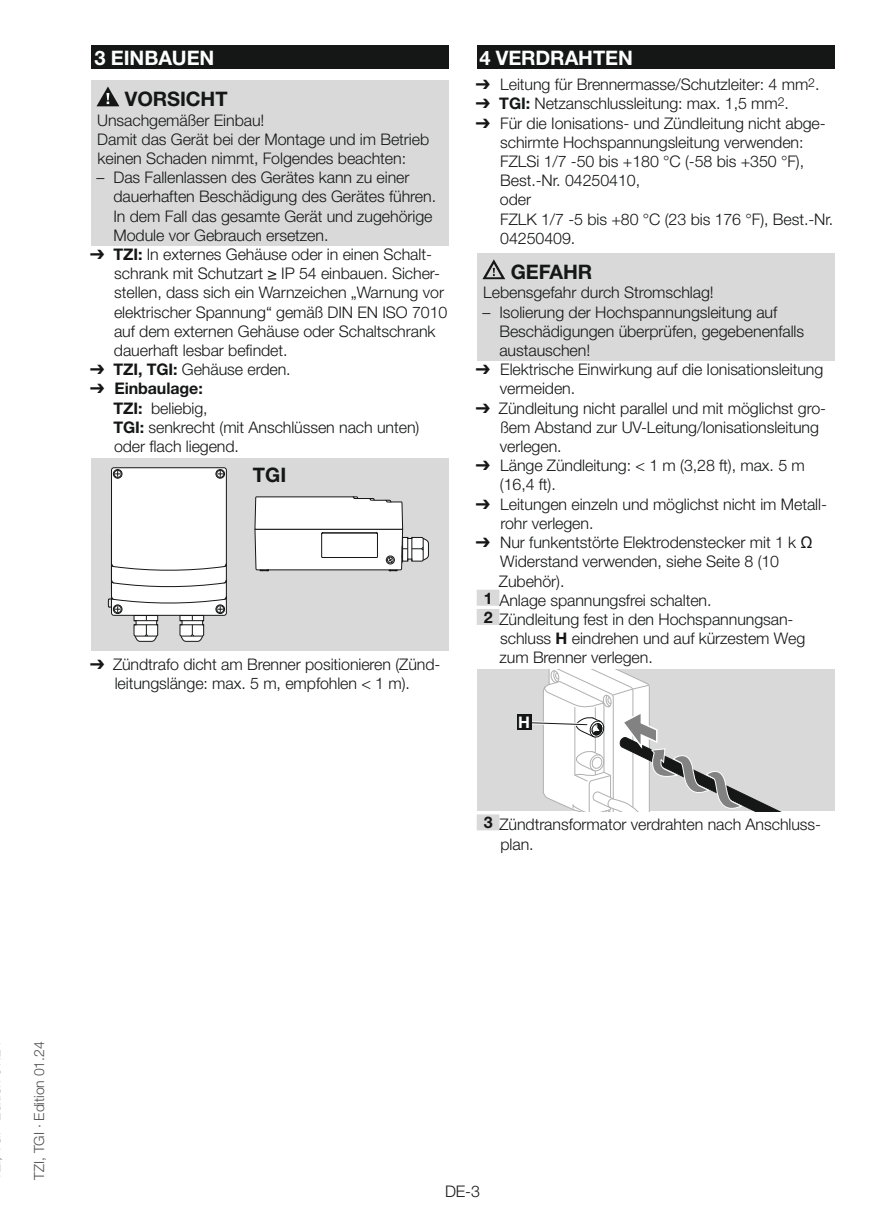
<style>
.page{position:relative;width:874px;height:1225px;background:#fff}
.page>*{position:absolute;margin:0;border:0;box-sizing:border-box;transform-origin:0 0}
.t1{font:700 20px "Helvetica Neue LT Pro";letter-spacing:-.005em;color:#fff}
.t2{font:700 20px "Helvetica Neue LT Pro";letter-spacing:-.005em;color:#151616}
.t3{font:300 16px/19.2px "Helvetica Neue LT Pro";letter-spacing:-.005em;color:#151616}
.t4{font:700 16px "Helvetica Neue LT Pro";color:#fff}
.t5{font:300 14px "Helvetica Neue LT Pro";letter-spacing:-.005em;color:#4e4e4d}
.s1{font-family:"Arial Unicode MS";font-weight:400}
.s2{font-weight:700}
</style>
<div class="page">
<div style="left:91px;top:45px;width:357px;height:24px;background:#151616"></div>
<div style="left:91px;top:81px;width:357px;height:31px;background:#d9d9da"></div>
<div style="left:91px;top:108px;width:357px;height:22px;background:#d9d9da"></div>
<div style="left:91px;top:128px;width:357px;height:40px;background:#d9d9da"></div>
<div style="left:91px;top:166px;width:357px;height:79px;background:#d9d9da"></div>
<svg style="left:96px;top:86px;width:23px;height:20px"></svg>
<div style="left:91px;top:458px;width:357px;height:193px;background:#d9d9da"></div>
<div style="left:111px;top:468px;width:115px;height:147px;background:#fff;border-radius:2px"></div>
<div style="left:111px;top:467px;width:116px;height:149px;border:1px solid #151616;border-radius:2px"></div>
<hr style="left:111px;top:535px;width:1px;height:54px;background:#151616">
<svg style="left:218px;top:472px;width:4px;height:4px"></svg>
<div style="left:215px;top:469px;width:10px;height:9px;border:1px solid #151616;border-radius:50%"></div>
<div style="left:216px;top:470px;width:8px;height:8px;border:1px solid #151616;border-radius:50%"></div>
<div style="left:113px;top:469px;width:9px;height:9px;border:1px solid #151616;border-radius:50%"></div>
<div style="left:114px;top:470px;width:7px;height:8px;border:1px solid #151616;border-radius:50%"></div>
<svg style="left:110px;top:563px;width:117px;height:8px"></svg>
<svg style="left:107px;top:579px;width:120px;height:63px"></svg>
<svg style="left:254px;top:496px;width:175px;height:76px;background:#e7e7e7"></svg>
<div style="left:476px;top:45px;width:357px;height:24px;background:#151616"></div>
<div style="left:476px;top:253px;width:357px;height:32px;background:#d9d9da"></div>
<div style="left:476px;top:281px;width:357px;height:22px;background:#d9d9da"></div>
<div style="left:476px;top:300px;width:357px;height:60px;background:#d9d9da"></div>
<div style="left:476px;top:590px;width:23px;height:16px;background:#d9d9da"></div>
<div style="left:476px;top:609px;width:23px;height:16px;background:#d9d9da"></div>
<div style="left:476px;top:814px;width:23px;height:16px;background:#d9d9da"></div>
<svg style="left:482px;top:259px;width:23px;height:20px"></svg>
<div style="left:476px;top:669px;width:357px;height:142px;background:#d9d9da"></div>
<svg style="left:531px;top:669px;width:249px;height:142px"></svg>
<div style="left:516px;top:714px;width:15px;height:16px;background:#151616"></div>
<p class="t1" style="left:94px;top:45px;width:106px">3 EINBAUEN</p>
<p class="t2" style="left:119px;top:87px;width:82px">VORSICHT</p>
<p class="t3" style="left:97px;top:110px;width:333px">Unsachgemäßer Einbau!<br>Damit das Gerät bei der Montage und im Betrieb keinen Schaden nimmt, Folgendes beachten:</p>
<p class="t3" style="left:113px;top:167px;width:324px;text-indent:-17px">– Das Fallenlassen des Gerätes kann zu einer dauerhaften Beschädigung des Gerätes führen.<br>In dem Fall das gesamte Gerät und zugehörige Module vor Gebrauch ersetzen.</p>
<p class="t3" style="left:114px;top:244px;width:335px;text-indent:-24px"><span class="s1">➔</span> <span class="s2">TZI:</span> In externes Gehäuse oder in einen Schalt&shy;schrank mit Schutzart ≥ IP 54 einbauen. Sicher&shy;stellen, dass sich ein Warnzeichen „Warnung vor elektrischer Spannung“ gemäß DIN EN ISO 7010 auf dem externen Gehäuse oder Schaltschrank dauerhaft lesbar befindet.</p>
<p class="t3" style="left:90px;top:359px;width:202px"><span class="s1">➔</span> <span class="s2">TZI, TGI:</span> Gehäuse erden.</p>
<p class="t3" style="left:113px;top:379px;width:307px;text-indent:-23px"><span class="s1">➔</span> <span class="s2">Einbaulage:<br>TZI:</span> beliebig,<br><span class="s2">TGI:</span> senkrecht (mit Anschlüssen nach unten) oder flach liegend.</p>
<p class="t2" style="left:253px;top:463px;width:35px">TGI</p>
<p class="t3" style="left:90px;top:654px;width:351px;text-align:center"><span class="s1">➔</span> Zündtrafo dicht am Brenner positionieren (Zünd&shy;leitungslänge: max. 5 m, empfohlen &lt; 1 m).</p>
<p class="t1" style="left:479px;top:45px;width:31px">4 VER</p>
<p class="t1" style="left:535px;top:45px;width:30px">DRAHTEN</p>
<p class="t3" style="left:475px;top:75px;width:345px"><span class="s1">➔</span> Leitung für Brennermasse/Schutzleiter: 4 mm<sup>2</sup>.</p>
<p class="t3" style="left:475px;top:94px;width:314px"><span class="s1">➔</span> <span class="s2">TGI:</span> Netzanschlussleitung: max. 1,5 mm<sup>2</sup>.</p>
<p class="t3" style="left:499px;top:113px;width:335px;text-indent:-24px"><span class="s1">➔</span> Für die Ionisations- und Zündleitung nicht abge&shy;schirmte Hochspannungsleitung verwenden:<br>FZLSi 1/7 -50 bis +180 °C (-58 bis +350 °F),<br>Best.-Nr. 04250410,<br>oder<br>FZLK 1/7 -5 bis +80 °C (23 bis 176 °F), Best.-Nr.<br>04250409.</p>
<p class="t2" style="left:510px;top:260px;width:54px">GEFAHR</p>
<p class="t3" style="left:483px;top:283px;width:232px">Lebensgefahr durch Stromschlag!</p>
<p class="t3" style="left:499px;top:302px;width:306px;text-indent:-17px">– Isolierung der Hochspannungsleitung auf<br>Beschädigungen überprüfen, gegebenenfalls austauschen!</p>
<p class="t3" style="left:499px;top:359px;width:324px;text-indent:-24px"><span class="s1">➔</span> Elektrische Einwirkung auf die Ionisationsleitung vermeiden.</p>
<p class="t3" style="left:499px;top:398px;width:327px;text-indent:-24px"><span class="s1">➔</span> Zündleitung nicht parallel und mit möglichst gro&shy;ßem Abstand zur UV-Leitung/Ionisationsleitung verlegen.</p>
<p class="t3" style="left:499px;top:455px;width:306px;text-indent:-24px"><span class="s1">➔</span> Länge Zündleitung: &lt; 1 m (3,28 ft), max. 5 m (16,4 ft).</p>
<p class="t3" style="left:500px;top:494px;width:328px;text-indent:-24px"><span class="s1">➔</span> Leitungen einzeln und möglichst nicht im Metall&shy;rohr verlegen.</p>
<p class="t3" style="left:475px;top:532px;width:338px"><span class="s1">➔</span> Nur funkentstörte Elektrodenstecker mit 1 k <span class="s1">Ω</span></p>
<p class="t3" style="left:499px;top:551px;width:280px">Widerstand verwenden, siehe Seite 8 (10</p>
<p class="t3" style="left:498px;top:571px;width:67px">Zubehör).</p>
<p class="t3" style="left:483px;top:590px;width:229px"><span class="s2">1</span> Anlage spannungsfrei schalten.</p>
<p class="t3" style="left:483px;top:609px;width:311px"><span class="s2">2</span> Zündleitung fest in den Hochspannungsan-</p>
<p class="t3" style="left:500px;top:628px;width:306px">schluss <span class="s2">H</span> eindrehen und auf kürzestem Weg</p>
<p class="t3" style="left:499px;top:647px;width:155px">zum Brenner verlegen.</p>
<p class="t4" style="left:518px;top:712px;width:13px">H</p>
<p class="t3" style="left:500px;top:814px;width:322px;text-indent:-17px"><span class="s2">3</span> Zündtransformator verdrahten nach Anschluss&shy;plan.</p>
<p class="t5" style="left:-14px;top:1160px;width:5px;rotate:-90deg">,</p>
<p class="t5" style="left:30px;top:1179px;width:139px;rotate:-90deg">TZI, TGI · Edition 01.24</p>
<p class="t3" style="left:445px;top:1181px;width:37px">DE-3</p>
</div>
